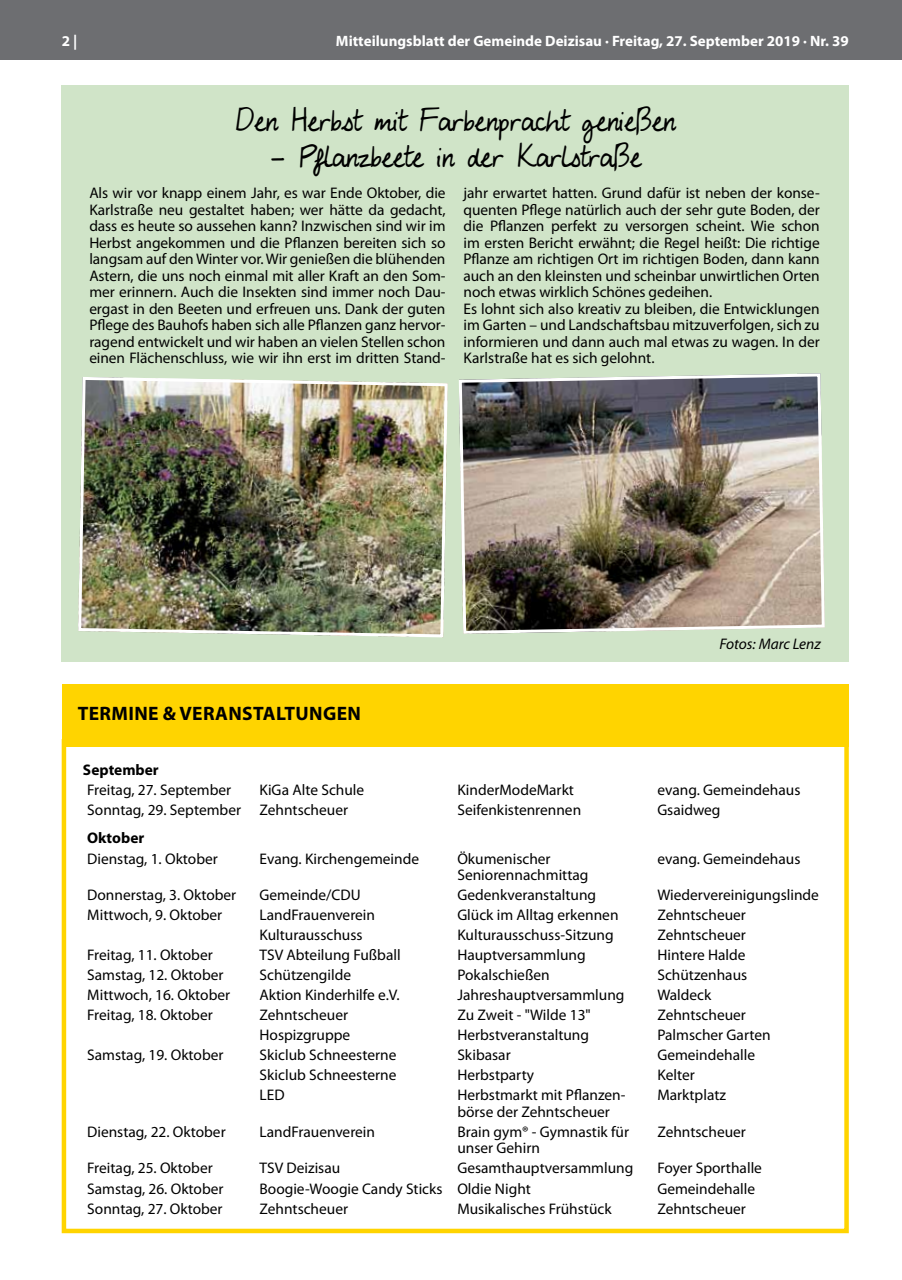
<style>
.page{position:relative;width:902px;height:1280px;background:#fff}
.page>*{position:absolute;margin:0;border:0;box-sizing:border-box;transform-origin:0 0}
.t1{font:27px "My Lucky Penny";color:#000}
.t2{font:700 19.5px "Myriad Pro";letter-spacing:.02em;color:#000}
.t3{font:15.3px/16.5px "Myriad Pro";color:#000}
.t4{font:700 15.3px "Myriad Pro";color:#000}
.t5{font:italic 15.3px "Myriad Pro";color:#000}
.t6{font:700 15px "Myriad Pro";color:#fff}
</style>
<div class="page">
<div style="left:0;top:0;width:901px;height:60px;background:#6d6e71"></div>
<div style="left:62px;top:85px;width:786px;height:576px;background:#d0e4c8"></div>
<img style="left:459px;top:373px;width:366px;height:261px">
<img style="left:78px;top:377px;width:370px;height:261px">
<div style="left:62px;top:739px;width:786px;height:494px;border:4px solid #ffd400"></div>
<div style="left:62px;top:684px;width:786px;height:63px;background:#ffd400"></div>
<p class="t6" style="left:62px;top:31px;width:17px">2 |</p>
<p class="t6" style="left:336px;top:31px;width:514px">Mitteilungsblatt der Gemeinde Deizisau · Freitag, 27. September 2019 · Nr. 39</p>
<h1 class="t1" style="left:236px;top:99px;width:441px">Den Herbst mit Farbenpracht genießen</h1>
<h1 class="t1" style="left:269px;top:135px;width:373px">- Pflanzbeete in der Karlstraße</h1>
<p class="t3" style="left:89px;top:185px;width:358px;text-align:justify">Als wir vor knapp einem Jahr, es war Ende Oktober, die Karlstraße neu gestaltet haben; wer hätte da gedacht, dass es heute so aussehen kann? Inzwischen sind wir im Herbst angekommen und die Pflanzen bereiten sich so langsam auf den Winter vor. Wir genießen die blühenden Astern, die uns noch einmal mit aller Kraft an den Som&shy;mer erinnern. Auch die Insekten sind immer noch Dau&shy;ergast in den Beeten und erfreuen uns. Dank der guten Pflege des Bauhofs haben sich alle Pflanzen ganz hervor&shy;ragend entwickelt und wir haben an vielen Stellen schon einen Flächenschluss, wie wir ihn erst im dritten Stand-</p>
<p class="t3" style="left:463px;top:184px;width:357px">jahr erwartet hatten. Grund dafür ist neben der konse&shy;quenten Pflege natürlich auch der sehr gute Boden, der die Pflanzen perfekt zu versorgen scheint. Wie schon im ersten Bericht erwähnt; die Regel heißt: Die richtige Pflanze am richtigen Ort im richtigen Boden, dann kann auch an den kleinsten und scheinbar unwirtlichen Orten noch etwas wirklich Schönes gedeihen.<br>Es lohnt sich also kreativ zu bleiben, die Entwicklungen im Garten – und Landschaftsbau mitzuverfolgen, sich zu informieren und dann auch mal etwas zu wagen. In der Karlstraße hat es sich gelohnt.</p>
<p class="t2" style="left:78px;top:701px;width:221px">Termine &amp; Veranstaltung</p>
<p class="t2" style="left:337px;top:701px;width:23px">en</p>
<p class="t5" style="left:719px;top:635px;width:103px">Fotos: Marc Lenz</p>
<p class="t4" style="left:83px;top:760px;width:77px">September</p>
<p class="t3" style="left:87px;top:781px;width:145px">Freitag, 27. September</p>
<p class="t3" style="left:259px;top:781px;width:106px">KiGa Alte Schule</p>
<p class="t3" style="left:457px;top:781px;width:118px">KinderModeMarkt</p>
<p class="t3" style="left:657px;top:781px;width:145px">evang. Gemeindehaus</p>
<p class="t3" style="left:87px;top:801px;width:262px">Sonntag, 29. September Zehntscheuer</p>
<p class="t3" style="left:457px;top:801px;width:125px">Seifenkistenrennen</p>
<p class="t3" style="left:657px;top:801px;width:65px">Gsaidweg</p>
<p class="t4" style="left:87px;top:828px;width:59px">Oktober</p>
<p class="t3" style="left:87px;top:850px;width:132px">Dienstag, 1. Oktober</p>
<p class="t3" style="left:259px;top:850px;width:161px">Evang. Kirchengemeinde</p>
<p class="t3" style="left:457px;top:850px;width:133px">Ökumenischer<br>Seniorennachmittag</p>
<p class="t3" style="left:657px;top:850px;width:145px">evang. Gemeindehaus</p>
<p class="t3" style="left:87px;top:886px;width:150px">Donnerstag, 3. Oktober</p>
<p class="t3" style="left:259px;top:886px;width:103px">Gemeinde/CDU</p>
<p class="t3" style="left:457px;top:886px;width:140px">Gedenkveranstaltung</p>
<p class="t3" style="left:657px;top:886px;width:163px">Wiedervereinigungslinde</p>
<p class="t3" style="left:87px;top:906px;width:136px">Mittwoch, 9. Oktober</p>
<p class="t3" style="left:259px;top:906px;width:117px">LandFrauenverein</p>
<p class="t3" style="left:457px;top:906px;width:163px">Glück im Alltag erkennen</p>
<p class="t3" style="left:657px;top:906px;width:90px">Zehntscheuer</p>
<p class="t3" style="left:259px;top:926px;width:104px">Kulturausschuss</p>
<p class="t3" style="left:457px;top:926px;width:158px">Kulturausschuss-Sitzung</p>
<p class="t3" style="left:657px;top:926px;width:90px">Zehntscheuer</p>
<p class="t3" style="left:87px;top:946px;width:127px">Freitag, 11. Oktober</p>
<p class="t3" style="left:259px;top:946px;width:143px">TSV Abteilung Fußball</p>
<p class="t3" style="left:457px;top:946px;width:130px">Hauptversammlung</p>
<p class="t3" style="left:657px;top:946px;width:90px">Hintere Halde</p>
<p class="t3" style="left:87px;top:966px;width:138px">Samstag, 12. Oktober</p>
<p class="t3" style="left:259px;top:966px;width:93px">Schützengilde</p>
<p class="t3" style="left:457px;top:966px;width:94px">Pokalschießen</p>
<p class="t3" style="left:657px;top:966px;width:91px">Schützenhaus</p>
<p class="t3" style="left:87px;top:986px;width:144px">Mittwoch, 16. Oktober</p>
<p class="t3" style="left:259px;top:986px;width:142px">Aktion Kinderhilfe e.V.</p>
<p class="t3" style="left:457px;top:986px;width:169px">Jahreshauptversammlung</p>
<p class="t3" style="left:657px;top:986px;width:56px">Waldeck</p>
<p class="t3" style="left:87px;top:1007px;width:127px">Freitag, 18. Oktober</p>
<p class="t3" style="left:259px;top:1007px;width:90px">Zehntscheuer</p>
<p class="t3" style="left:457px;top:1007px;width:135px">Zu Zweit - "Wilde 13"</p>
<p class="t3" style="left:657px;top:1007px;width:90px">Zehntscheuer</p>
<p class="t3" style="left:259px;top:1027px;width:92px">Hospizgruppe</p>
<p class="t3" style="left:457px;top:1027px;width:133px">Herbstveranstaltung</p>
<p class="t3" style="left:657px;top:1027px;width:115px">Palmscher Garten</p>
<p class="t3" style="left:87px;top:1047px;width:138px">Samstag, 19. Oktober</p>
<p class="t3" style="left:259px;top:1047px;width:138px">Skiclub Schneesterne</p>
<p class="t3" style="left:457px;top:1047px;width:55px">Skibasar</p>
<p class="t3" style="left:657px;top:1047px;width:99px">Gemeindehalle</p>
<p class="t3" style="left:259px;top:1067px;width:138px">Skiclub Schneesterne</p>
<p class="t3" style="left:457px;top:1067px;width:78px">Herbstparty</p>
<p class="t3" style="left:657px;top:1067px;width:39px">Kelter</p>
<p class="t3" style="left:259px;top:1087px;width:27px">LED</p>
<p class="t3" style="left:457px;top:1087px;width:169px">Herbstmarkt mit Pflanzen&shy;börse der Zehntscheuer</p>
<p class="t3" style="left:657px;top:1087px;width:70px">Marktplatz</p>
<p class="t3" style="left:87px;top:1123px;width:140px">Dienstag, 22. Oktober</p>
<p class="t3" style="left:259px;top:1123px;width:117px">LandFrauenverein</p>
<p class="t3" style="left:457px;top:1123px;width:173px">Brain gym® - Gymnastik für unser Gehirn</p>
<p class="t3" style="left:657px;top:1123px;width:90px">Zehntscheuer</p>
<p class="t3" style="left:87px;top:1160px;width:127px">Freitag, 25. Oktober</p>
<p class="t3" style="left:259px;top:1160px;width:82px">TSV Deizisau</p>
<p class="t3" style="left:457px;top:1160px;width:177px">Gesamthauptversammlung</p>
<p class="t3" style="left:657px;top:1160px;width:106px">Foyer Sporthalle</p>
<p class="t3" style="left:87px;top:1180px;width:138px">Samstag, 26. Oktober</p>
<p class="t3" style="left:259px;top:1180px;width:273px">Boogie-Woogie Candy Sticks Oldie Night</p>
<p class="t3" style="left:657px;top:1180px;width:99px">Gemeindehalle</p>
<p class="t3" style="left:87px;top:1200px;width:137px">Sonntag, 27. Oktober</p>
<p class="t3" style="left:259px;top:1200px;width:90px">Zehntscheuer</p>
<p class="t3" style="left:457px;top:1200px;width:156px">Musikalisches Frühstück</p>
<p class="t3" style="left:657px;top:1200px;width:90px">Zehntscheuer</p>
</div>
